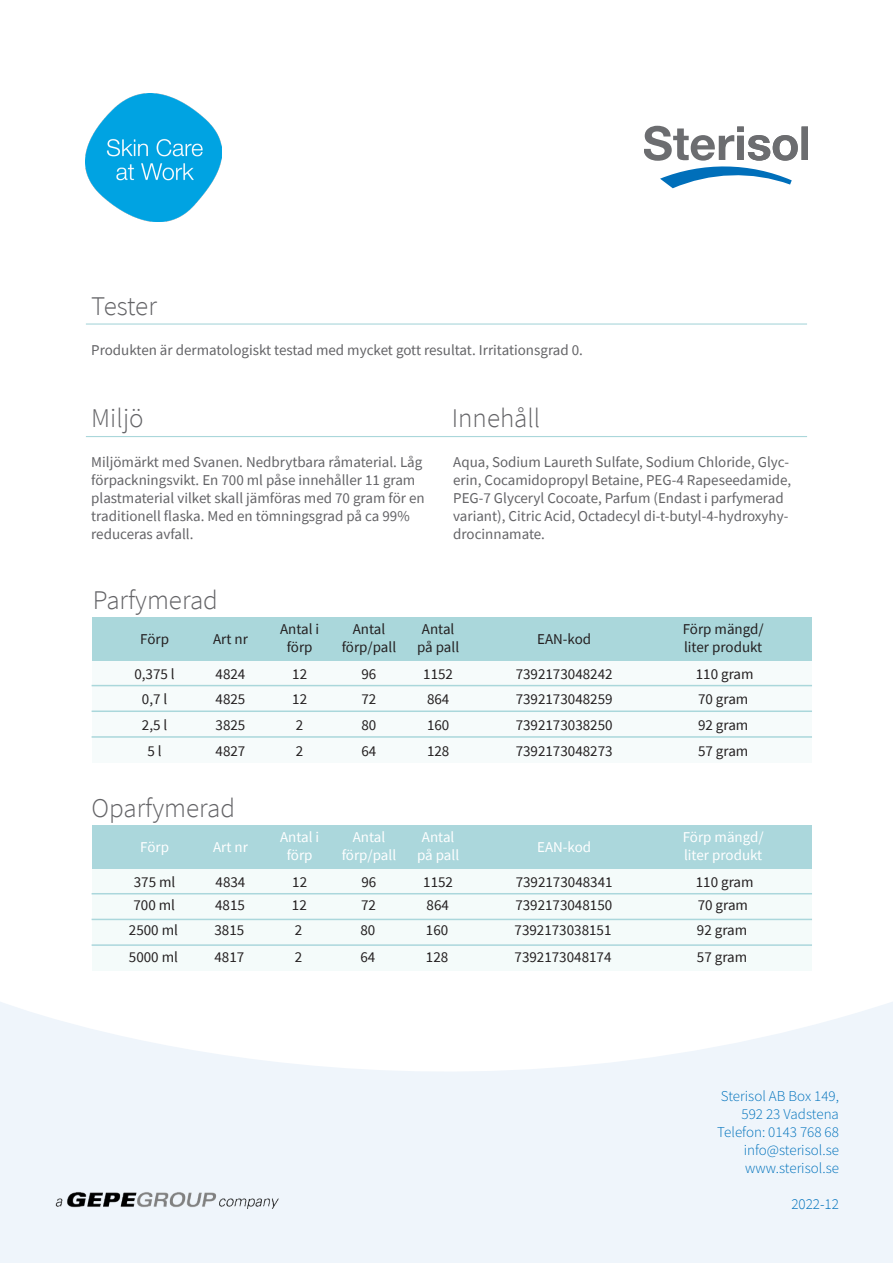
<style>
.page{position:relative;width:893px;height:1263px;background:#fff}
.page>*{position:absolute;margin:0;border:0;box-sizing:border-box;transform-origin:0 0}
.t1{font:300 27px "Source Sans Pro";color:#636366}
.Brödtext{font:15px/18px "Source Sans Pro";color:#636366}
.Tabell_-_Svart{font:15px/18px "Source Sans Pro";color:#231f20;text-align:center}
.t2{font:15px "Source Sans Variable";color:#0072bc}
.Tabell{font:15px/18px "Source Sans Pro";color:#fff;text-align:center}
.t3{font:300 15px "Source Sans Pro";color:#0072bc}
</style>
<div class="page">
<svg style="left:0;top:1002px;width:893px;height:261px;fill:#eff5fb"></svg>
<img style="left:86px;top:94px;width:135px;height:127px">
<svg style="left:645px;top:126px;width:153px;height:62px"></svg>
<div style="left:801px;top:127px;width:6px;height:33px;background:#6c6d70"></div>
<img style="left:54px;top:1191px;width:225px;height:18px">
<hr style="left:86px;top:436px;width:721px;height:1px;background:#aad7db">
<hr style="left:86px;top:323px;width:721px;height:2px;background:#aad7db">
<div style="left:92px;top:617px;width:720px;height:44px;background:#aad7db"></div>
<div style="left:92px;top:661px;width:720px;height:102px;background:#f6fbfb"></div>
<hr style="left:92px;top:685px;width:720px;height:1px;background:#aad7db">
<hr style="left:92px;top:710px;width:720px;height:2px;background:#aad7db">
<hr style="left:92px;top:736px;width:720px;height:2px;background:#aad7db">
<div style="left:92px;top:825px;width:720px;height:44px;background:#abd7dc"></div>
<div style="left:92px;top:869px;width:720px;height:102px;background:#f4fbfa"></div>
<hr style="left:92px;top:893px;width:720px;height:1px;background:#abd7dc">
<hr style="left:92px;top:919px;width:720px;height:1px;background:#abd7dc">
<hr style="left:92px;top:944px;width:720px;height:2px;background:#abd7dc">
<h2 class="t1" style="left:91px;top:289px;width:67px">Tester</h2>
<p class="Brödtext" style="left:91px;top:341px;width:493px">Produkten är dermatologiskt testad med mycket gott resultat. Irritationsgrad 0.</p>
<h2 class="t1" style="left:91px;top:402px;width:54px">Miljö</h2>
<h2 class="t1" style="left:452px;top:402px;width:90px">Innehåll</h2>
<p class="Brödtext" style="left:91px;top:453px;width:335px">Miljömärkt med Svanen. Nedbrytbara råmaterial. Låg förpackningsvikt. En 700 ml påse innehåller 11 gram plastmaterial vilket skall jämföras med 70 gram för en traditionell flaska. Med en tömningsgrad på ca 99% reduceras avfall.</p>
<p class="Brödtext" style="left:453px;top:453px;width:340px">Aqua, Sodium Laureth Sulfate, Sodium Chloride, Glyc&shy;erin, Cocamidopropyl Betaine, PEG-4 Rapeseedamide, PEG-7 Glyceryl Cocoate, Parfum (Endast i parfymerad variant), Citric Acid, Octadecyl di-t-butyl-4-hydroxyhy&shy;drocinnamate.</p>
<h2 class="t1" style="left:93px;top:583px;width:127px">Parfymerad</h2>
<p class="Tabell_-_Svart" style="left:140px;top:629px;width:30px">Förp</p>
<p class="Tabell_-_Svart" style="left:213px;top:629px;width:36px">Art nr</p>
<p class="Tabell_-_Svart" style="left:280px;top:620px;width:41px">Antal i förp</p>
<p class="Tabell_-_Svart" style="left:342px;top:620px;width:56px">Antal förp/pall</p>
<p class="Tabell_-_Svart" style="left:417px;top:620px;width:43px">Antal på pall</p>
<p class="Tabell_-_Svart" style="left:537px;top:629px;width:56px">EAN-kod</p>
<p class="Tabell_-_Svart" style="left:683px;top:620px;width:82px">Förp mängd/</p>
<p class="Tabell_-_Svart" style="left:684px;top:638px;width:80px">liter produkt</p>
<p class="Tabell_-_Svart" style="left:134px;top:664px;width:42px">0,375 l</p>
<p class="Tabell_-_Svart" style="left:142px;top:690px;width:27px">0,7 l</p>
<p class="Tabell_-_Svart" style="left:142px;top:716px;width:27px">2,5 l</p>
<p class="Tabell_-_Svart" style="left:147px;top:742px;width:16px">5 l</p>
<p class="Tabell_-_Svart" style="left:216px;top:664px;width:31px">4824</p>
<p class="Tabell_-_Svart" style="left:216px;top:690px;width:31px">4825</p>
<p class="Tabell_-_Svart" style="left:216px;top:716px;width:31px">3825</p>
<p class="Tabell_-_Svart" style="left:216px;top:742px;width:31px">4827</p>
<p class="Tabell_-_Svart" style="left:292px;top:664px;width:16px">12</p>
<p class="Tabell_-_Svart" style="left:292px;top:690px;width:16px">12</p>
<p class="Tabell_-_Svart" style="left:296px;top:716px;width:9px">2</p>
<p class="Tabell_-_Svart" style="left:296px;top:742px;width:9px">2</p>
<p class="Tabell_-_Svart" style="left:361px;top:664px;width:16px">96</p>
<p class="Tabell_-_Svart" style="left:361px;top:690px;width:16px">72</p>
<p class="Tabell_-_Svart" style="left:361px;top:716px;width:16px">80</p>
<p class="Tabell_-_Svart" style="left:361px;top:742px;width:16px">64</p>
<p class="Tabell_-_Svart" style="left:423px;top:664px;width:31px">1152</p>
<p class="Tabell_-_Svart" style="left:427px;top:690px;width:24px">864</p>
<p class="Tabell_-_Svart" style="left:427px;top:716px;width:24px">160</p>
<p class="Tabell_-_Svart" style="left:427px;top:742px;width:24px">128</p>
<p class="Tabell_-_Svart" style="left:516px;top:664px;width:98px">7392173048242</p>
<p class="Tabell_-_Svart" style="left:516px;top:690px;width:98px">7392173048259</p>
<p class="Tabell_-_Svart" style="left:516px;top:716px;width:98px">7392173038250</p>
<p class="Tabell_-_Svart" style="left:516px;top:742px;width:98px">7392173048273</p>
<p class="Tabell_-_Svart" style="left:696px;top:664px;width:59px">110 gram</p>
<p class="Tabell_-_Svart" style="left:698px;top:690px;width:52px">70 gram</p>
<p class="Tabell_-_Svart" style="left:698px;top:716px;width:52px">92 gram</p>
<p class="Tabell_-_Svart" style="left:698px;top:742px;width:52px">57 gram</p>
<h2 class="t1" style="left:92px;top:791px;width:145px">Oparfymerad</h2>
<p class="Tabell" style="left:140px;top:838px;width:30px">Förp</p>
<p class="Tabell" style="left:213px;top:838px;width:36px">Art nr</p>
<p class="Tabell" style="left:280px;top:828px;width:41px">Antal i förp</p>
<p class="Tabell" style="left:342px;top:828px;width:56px">Antal förp/pall</p>
<p class="Tabell" style="left:417px;top:828px;width:43px">Antal på pall</p>
<p class="Tabell" style="left:537px;top:838px;width:56px">EAN-kod</p>
<p class="Tabell" style="left:683px;top:828px;width:82px">Förp mängd/</p>
<p class="Tabell" style="left:684px;top:846px;width:80px">liter produkt</p>
<p class="Tabell_-_Svart" style="left:134px;top:873px;width:43px">375 ml</p>
<p class="Tabell_-_Svart" style="left:216px;top:873px;width:31px">4834</p>
<p class="Tabell_-_Svart" style="left:292px;top:873px;width:16px">12</p>
<p class="Tabell_-_Svart" style="left:361px;top:873px;width:16px">96</p>
<p class="Tabell_-_Svart" style="left:423px;top:873px;width:31px">1152</p>
<p class="Tabell_-_Svart" style="left:516px;top:873px;width:98px">7392173048341</p>
<p class="Tabell_-_Svart" style="left:696px;top:873px;width:59px">110 gram</p>
<p class="Tabell_-_Svart" style="left:133px;top:896px;width:43px">700 ml</p>
<p class="Tabell_-_Svart" style="left:215px;top:896px;width:31px">4815</p>
<p class="Tabell_-_Svart" style="left:292px;top:896px;width:16px">12</p>
<p class="Tabell_-_Svart" style="left:361px;top:896px;width:16px">72</p>
<p class="Tabell_-_Svart" style="left:427px;top:896px;width:24px">864</p>
<p class="Tabell_-_Svart" style="left:515px;top:896px;width:98px">7392173048150</p>
<p class="Tabell_-_Svart" style="left:698px;top:896px;width:52px">70 gram</p>
<p class="Tabell_-_Svart" style="left:129px;top:921px;width:51px">2500 ml</p>
<p class="Tabell_-_Svart" style="left:214px;top:921px;width:31px">3815</p>
<p class="Tabell_-_Svart" style="left:295px;top:921px;width:9px">2</p>
<p class="Tabell_-_Svart" style="left:360px;top:921px;width:16px">80</p>
<p class="Tabell_-_Svart" style="left:426px;top:921px;width:24px">160</p>
<p class="Tabell_-_Svart" style="left:515px;top:921px;width:98px">7392173038151</p>
<p class="Tabell_-_Svart" style="left:697px;top:921px;width:52px">92 gram</p>
<p class="Tabell_-_Svart" style="left:129px;top:948px;width:51px">5000 ml</p>
<p class="Tabell_-_Svart" style="left:214px;top:948px;width:31px">4817</p>
<p class="Tabell_-_Svart" style="left:295px;top:948px;width:9px">2</p>
<p class="Tabell_-_Svart" style="left:360px;top:948px;width:16px">64</p>
<p class="Tabell_-_Svart" style="left:426px;top:948px;width:24px">128</p>
<p class="Tabell_-_Svart" style="left:515px;top:948px;width:98px">7392173048174</p>
<p class="Tabell_-_Svart" style="left:697px;top:948px;width:52px">57 gram</p>
<p class="t2" style="left:721px;top:1087px;width:120px">Sterisol AB Box 149,</p>
<p class="t2" style="left:741px;top:1105px;width:99px">592 23 Vadstena</p>
<p class="t2" style="left:717px;top:1123px;width:123px">Telefon: 0143 768 68</p>
<p class="t2" style="left:744px;top:1141px;width:97px">info@sterisol.se</p>
<p class="t2" style="left:745px;top:1159px;width:95px">www.sterisol.se</p>
<p class="t3" style="left:791px;top:1195px;width:49px">2022-12</p>
</div>
